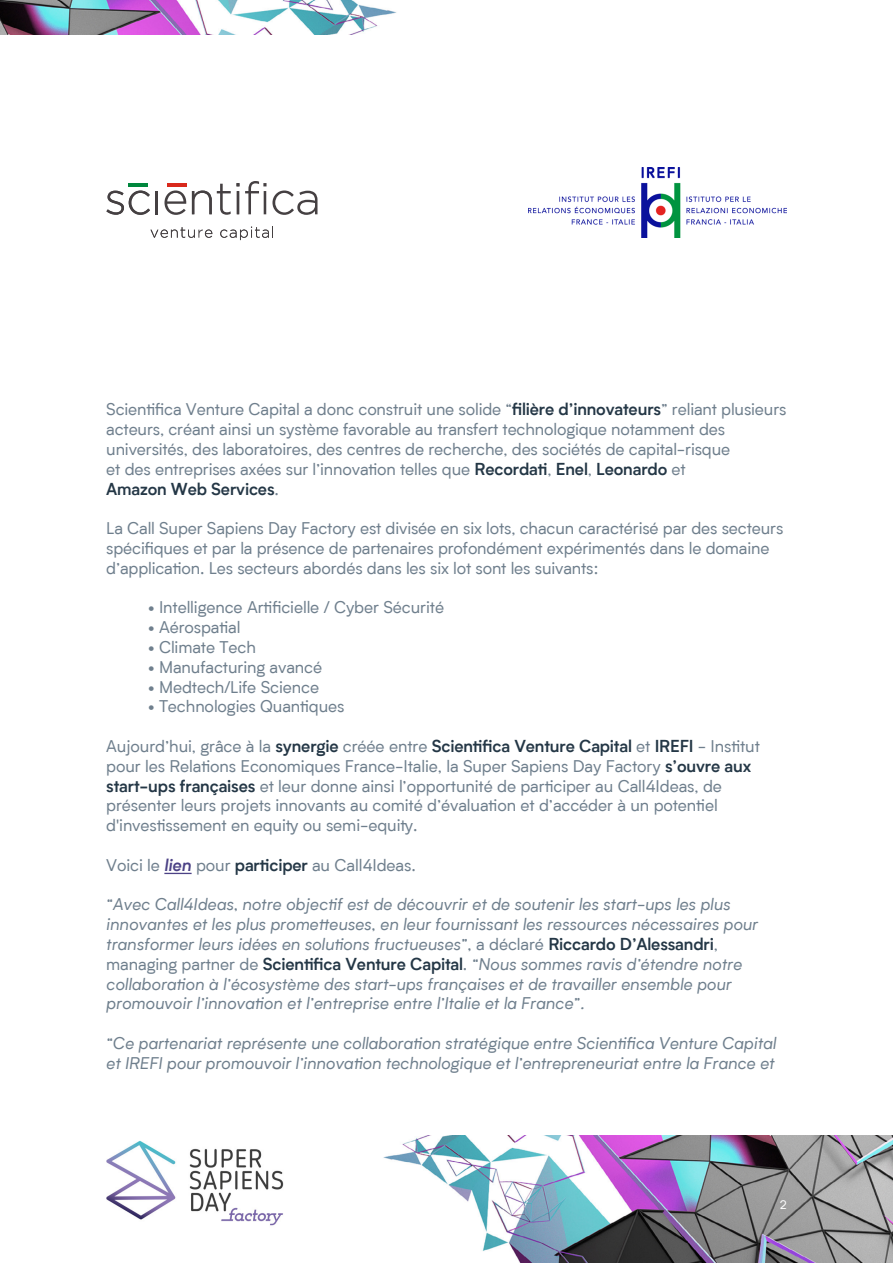
<style>
.page{position:relative;width:893px;height:1263px;background:#fff}
.page>*{position:absolute;margin:0;border:0;box-sizing:border-box;transform-origin:0 0}
.t1{font:16.5px/19.8px "Biotif";letter-spacing:-.01em;color:#6f7f8d}
.t2{font:italic 16.5px/19.8px "Biotif";color:#6f7f8d}
.t3{font:12px "Biotif";color:#fff}
.s1{font-weight:600;color:#243746}
.s2{font-weight:600;font-style:italic;color:#4c4286}
.s3{font-style:normal}
.s4{font-weight:600;font-style:normal;color:#243746}
</style>
<div class="page">
<hr style="left:129px;top:183px;width:19px;height:3px;background:#00873d">
<hr style="left:167px;top:183px;width:19px;height:3px;background:#d9291c">
<svg style="left:106px;top:190px;width:44px;height:25px"></svg>
<hr style="left:156px;top:191px;width:2px;height:23px;background:#454042">
<svg style="left:164px;top:190px;width:22px;height:25px"></svg>
<svg style="left:192px;top:181px;width:125px;height:34px"></svg>
<svg style="left:150px;top:227px;width:62px;height:11px"></svg>
<svg style="left:220px;top:226px;width:53px;height:14px"></svg>
<svg style="left:164px;top:873px;width:28px;height:1px"></svg>
<img style="left:529px;top:167px;width:258px;height:71px">
<img style="left:0;top:0;width:397px;height:34px">
<img style="left:383px;top:1135px;width:510px;height:128px">
<img style="left:106px;top:1140px;width:178px;height:86px">
<p class="t1" style="left:106px;top:399px;width:682px">Scientifica Venture Capital a donc construit une solide “<span class="s1">filière d’innovateurs</span>” reliant plusieurs acteurs, créant ainsi un système favorable au transfert technologique notamment des universités, des laboratoires, des centres de recherche, des sociétés de capital-risque<br>et des entreprises axées sur l’innovation telles que <span class="s1">Recordati</span>, <span class="s1">Enel</span>, <span class="s1">Leonardo</span> et<br><span class="s1">Amazon Web Services</span>.</p>
<p class="t1" style="left:106px;top:518px;width:679px">La Call Super Sapiens Day Factory est divisée en six lots, chacun caractérisé par des secteurs spécifiques et par la présence de partenaires profondément expérimentés dans le domaine d’application. Les secteurs abordés dans les six lot sont les suivants:</p>
<p class="t1" style="left:148px;top:597px;width:297px">• Intelligence Artificielle / Cyber Sécurité</p>
<p class="t1" style="left:148px;top:617px;width:94px">• Aérospatial</p>
<p class="t1" style="left:148px;top:636px;width:109px">• Climate Tech</p>
<p class="t1" style="left:148px;top:656px;width:176px">• Manufacturing avancé</p>
<p class="t1" style="left:148px;top:676px;width:172px">• Medtech/Life Science</p>
<p class="t1" style="left:148px;top:696px;width:198px">• Technologies Quantiques</p>
<p class="t1" style="left:106px;top:735px;width:655px">Aujourd’hui, grâce à la <span class="s1">synergie</span> créée entre <span class="s1">Scientifica Venture Capital</span> et <span class="s1">IREFI</span> - Institut pour les Relations Economiques France-Italie, la Super Sapiens Day Factory <span class="s1">s’ouvre aux start-ups françaises</span> et leur donne ainsi l’opportunité de participer au Call4Ideas, de présenter leurs projets innovants au comité d’évaluation et d’accéder à un potentiel d'investissement en equity ou semi-equity.</p>
<p class="t1" style="left:106px;top:854px;width:311px">Voici le <span class="s2">lien</span> pour <span class="s1">participer</span> au Call4Ideas.</p>
<p class="t2" style="left:106px;top:894px;width:653px">“Avec Call4Ideas, notre objectif est de découvrir et de soutenir les start-ups les plus innovantes et les plus prometteuses, en leur fournissant les ressources nécessaires pour transformer leurs idées en solutions fructueuses”, <span class="s3">a déclaré</span> <span class="s4">Riccardo D’Alessandri</span><span class="s3">, managing partner de</span> <span class="s4">Scientifica Venture Capital</span><span class="s3">.</span> “Nous sommes ravis d’étendre notre collaboration à l’écosystème des start-ups françaises et de travailler ensemble pour promouvoir l’innovation et l’entreprise entre l’Italie et la France”.</p>
<p class="t2" style="left:106px;top:1033px;width:671px">“Ce partenariat représente une collaboration stratégique entre Scientifica Venture Capital et IREFI pour promouvoir l’innovation technologique et l’entrepreneuriat entre la France et</p>
<p class="t3" style="left:780px;top:1197px;width:8px">2</p>
</div>
